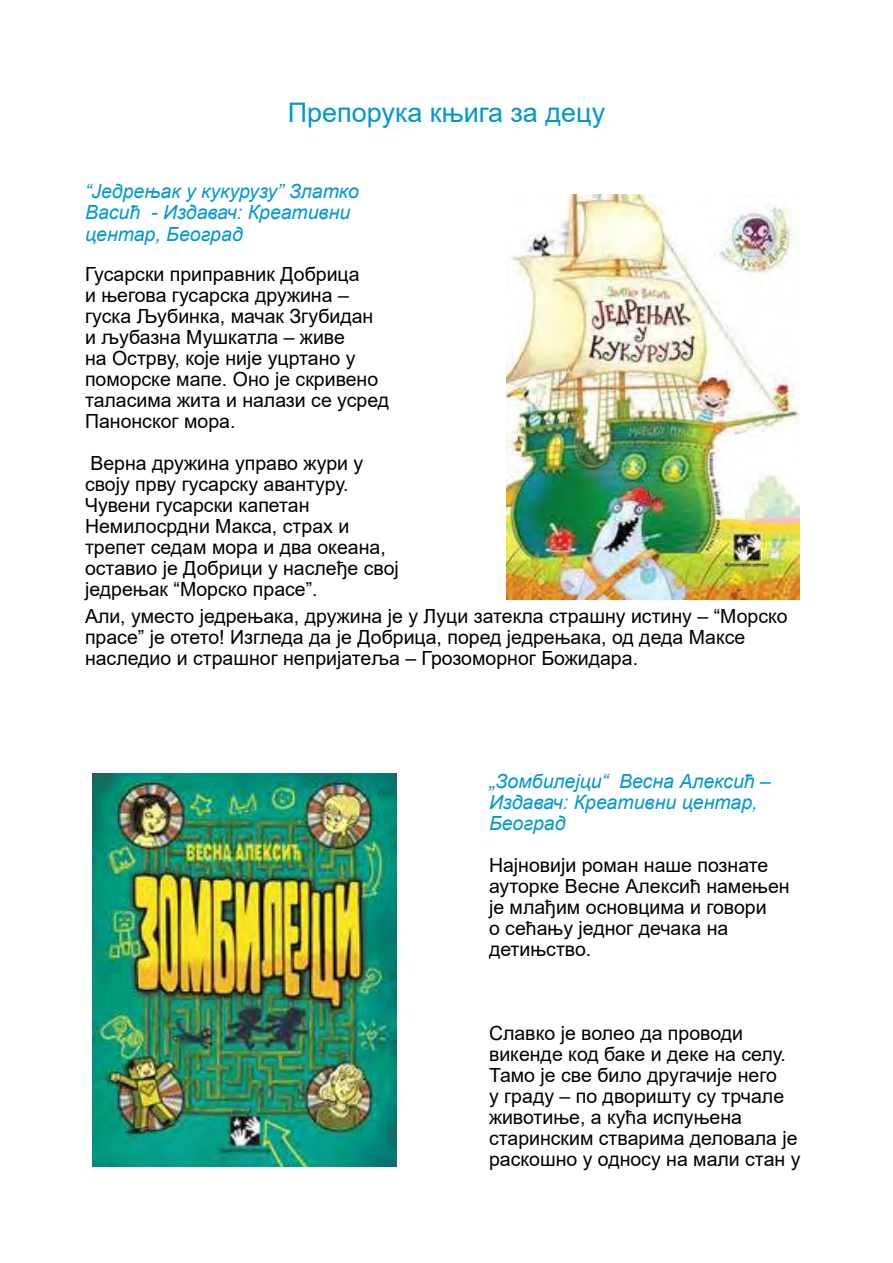
<style>
.page{position:relative;width:893px;height:1263px;background:#fff}
.page>*{position:absolute;margin:0;border:0;box-sizing:border-box;transform-origin:0 0}
.t1{font:27px "Arial";color:#0097d0}
.t2{font:19.5px/21px "Arial";color:#000}
.t3{font:italic 19.5px/21px "Arial";color:#0097d0}
</style>
<div class="page">
<img style="left:506px;top:194px;width:293px;height:406px">
<img style="left:93px;top:774px;width:303px;height:392px">
<h1 class="t1" style="left:288px;top:94px;width:319px">Препорука књига за децу</h1>
<p class="t3" style="left:85px;top:181px;width:275px">“Једрењак у кукурузу” Златко<br>Васић - Издавач: Креативни центар, Београд</p>
<p class="t2" style="left:85px;top:264px;width:306px">Гусарски приправник Добрица<br>и његова гусарска дружина – гуска Љубинка, мачак Згубидан и љубазна Мушкатла – живе<br>на Oстрву, које није уцртано у поморске мапе. Оно је скривено таласима жита и налази се усред<br>Панонског мора.</p>
<p class="t2" style="left:85px;top:453px;width:315px">Верна дружина управо жури у своју прву гусарску авантуру.<br>Чувени гусарски капетан<br>Немилосрдни Макса, страх и трепет седам мора и два океана, оставио је Добрици у наслеђе свој једрењак “Морско прасе”.</p>
<p class="t2" style="left:85px;top:605px;width:704px">Али, уместо једрењака, дружина је у Луци затекла страшну истину – “Морско прасе” је отето! Изгледа да је Добрица, поред једрењака, од дедa Максе наследио и страшног непријатеља – Грозоморног Божидара.</p>
<p class="t3" style="left:489px;top:771px;width:283px">„Зомбилејци“ Весна Алексић –<br>Издавач: Креативни центар,<br>Београд</p>
<p class="t2" style="left:489px;top:855px;width:302px">Најновији роман наше познате ауторке Весне Алексић намењен је млађим основцима и говори<br>о сећању једног дечака на детињство.</p>
<p class="t2" style="left:489px;top:1023px;width:313px">Славко је волео да проводи викенде код баке и деке на селу.<br>Тамо је све било другачије него<br>у граду – по дворишту су трчале животиње, а кућа испуњена старинским стварима деловала је раскошно у односу на мали стан у</p>
</div>
